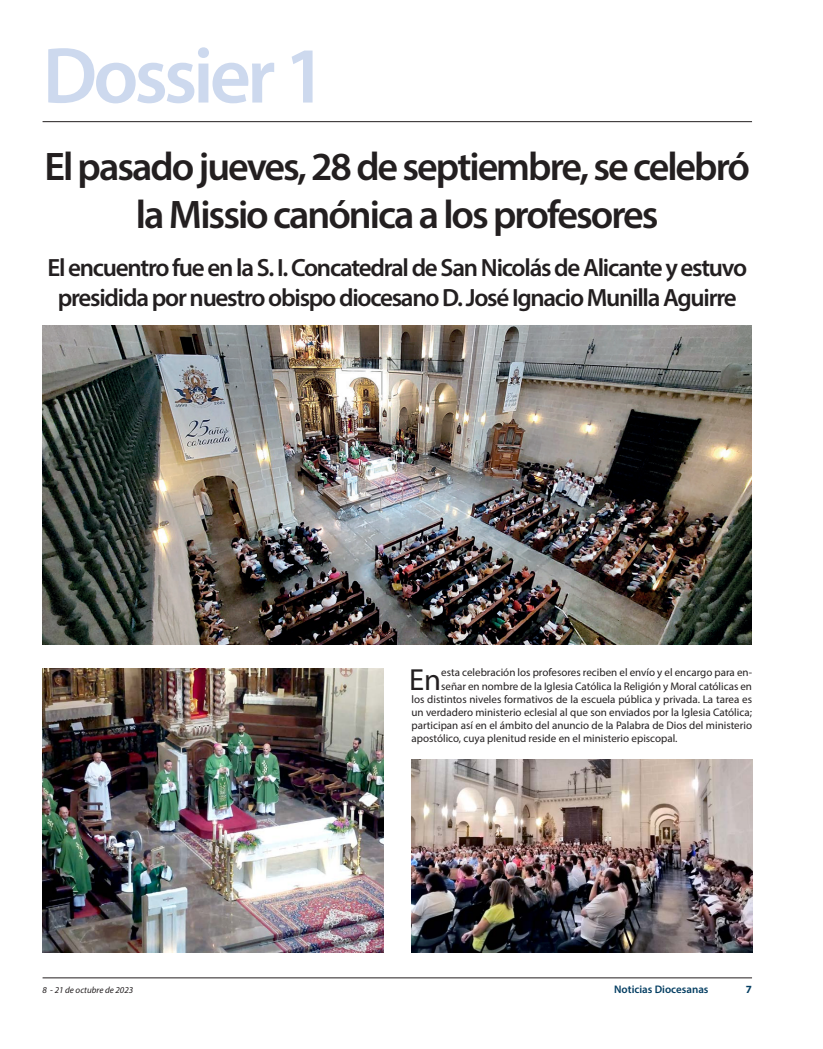
<style>
.page{position:relative;width:823px;height:1049px;background:#fff}
.page>*{position:absolute;margin:0;border:0;box-sizing:border-box;transform-origin:0 0}
.t1{font:600 80px "Myriad Pro";letter-spacing:-.05em;color:#cdd9ee}
.t2{font:600 40px/48px "Myriad Pro";letter-spacing:-.05em;color:#231f20;text-align:center}
.t3{font:30.6px "Myriad Pro";color:#231f20}
.t4{font:600 25px/30px "Myriad Pro";letter-spacing:-.05em;color:#231f20;text-align:center}
.t5{font:11px "Myriad Pro";color:#231f20}
.t6{font:600 11px "Myriad Pro";color:#043e62}
.t7{font:700 11px "Myriad Pro";color:#043e62}
.t8{font:italic 9px "Myriad Pro";color:#231f20}
</style>
<div class="page">
<hr style="left:43px;top:978px;width:708px;height:1px;background:#231f20">
<hr style="left:43px;top:121px;width:708px;height:1px;background:#231f20">
<img style="left:43px;top:326px;width:707px;height:318px">
<img style="left:411px;top:760px;width:340px;height:193px">
<img style="left:43px;top:668px;width:340px;height:285px">
<p class="t1" style="left:43px;top:25px;width:286px">Dossier 1</p>
<p class="t2" style="left:44px;top:141px;width:706px">El pasado jueves, 28 de septiembre, se celebró la Missio canónica a los profesores</p>
<p class="t4" style="left:47px;top:252px;width:701px">El encuentro fue en la S. I. Concatedral de San Nicolás de Alicante y estuvo presidida por nuestro obispo diocesano D. José Ignacio Munilla Aguirre</p>
<p class="t3" style="left:409px;top:660px;width:34px">En</p>
<p class="t5" style="left:441px;top:666px;width:312px">esta celebración los profesores reciben el envío y el encargo para en-</p>
<p class="t5" style="left:441px;top:679px;width:312px">señar en nombre de la Iglesia Católica la Religión y Moral católicas en</p>
<p class="t5" style="left:411px;top:692px;width:342px">los distintos niveles formativos de la escuela pública y privada. La tarea es</p>
<p class="t5" style="left:411px;top:705px;width:342px">un verdadero ministerio eclesial al que son enviados por la Iglesia Católica;</p>
<p class="t5" style="left:411px;top:719px;width:342px">participan así en el ámbito del anuncio de la Palabra de Dios del ministerio</p>
<p class="t5" style="left:411px;top:732px;width:267px">apostólico, cuya plenitud reside en el ministerio episcopal.</p>
<p class="t8" style="left:43px;top:984px;width:92px">8 - 21 de octubre de 2023</p>
<p class="t6" style="left:613px;top:982px;width:96px">Noticias Diocesanas</p>
<p class="t7" style="left:745px;top:982px;width:8px">7</p>
</div>
